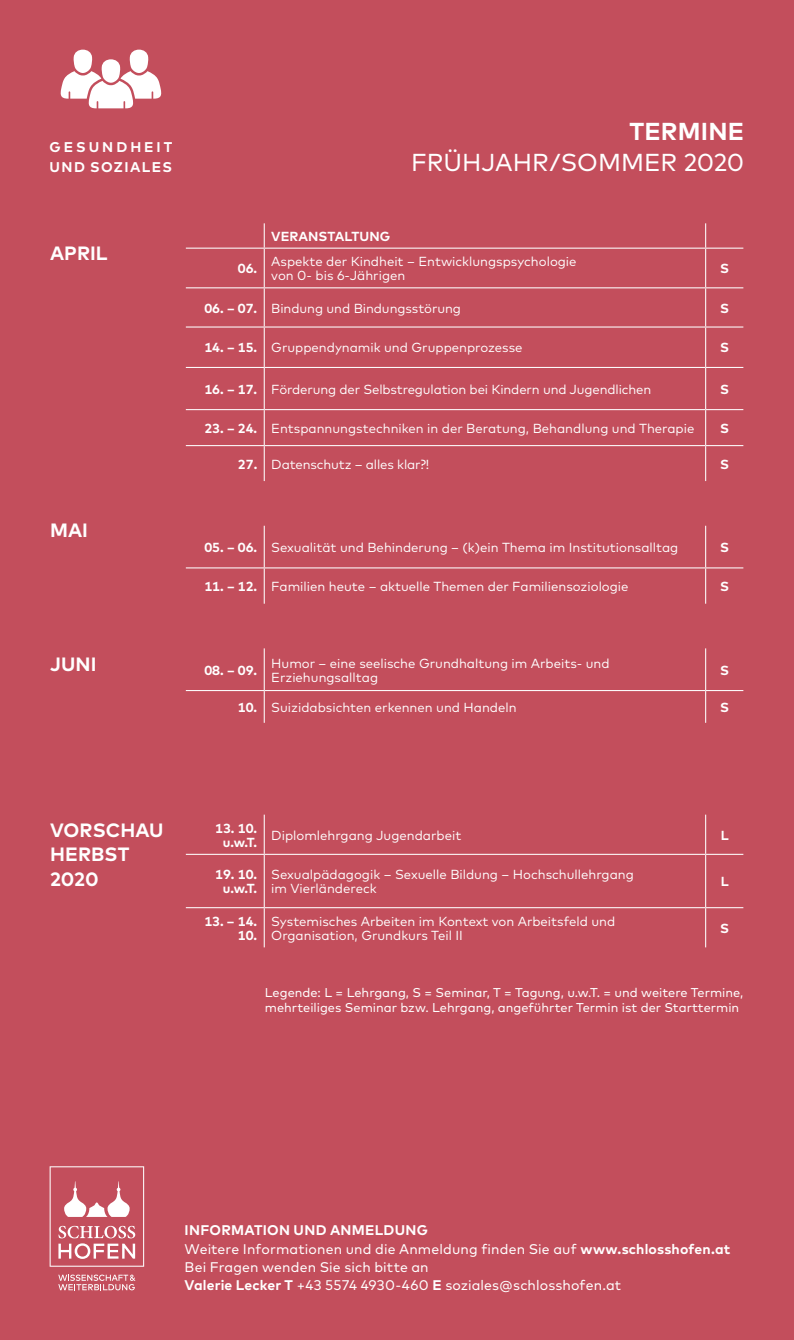
<style>
.page{position:relative;width:794px;height:1340px;background:#fff}
.page>*{position:absolute;margin:0;border:0;box-sizing:border-box;transform-origin:0 0}
.t1{font:24.5px "Mark Pro";color:#fff}
.t2{font:700 24.5px "Mark Pro";letter-spacing:.01em;color:#fff}
.t3{font:700 19.25px/24.5px "Mark Pro";color:#fff}
.t4{font:700 14.17px/19.8px "Mark Pro";letter-spacing:.155em;color:#fff}
.t5{font:14px/18.4px "Mark Pro";letter-spacing:.01em;color:#fff}
.t6{font:13.12px/14px "Mark Pro";color:#fff}
.t7{font:700 13.12px/14px "Mark Pro";color:#fff;text-align:center}
.t8{font:12.78px/15.4px "Mark Pro";color:#fff}
.s1{font-weight:700}
</style>
<div class="page">
<div style="left:0;top:0;width:794px;height:1339px;background:#c34e5c"></div>
<svg style="left:264px;top:223px;width:1px;height:25px"></svg>
<svg style="left:705px;top:223px;width:1px;height:25px"></svg>
<hr style="left:186px;top:248px;width:78px;height:1px;background:#fff">
<hr style="left:264px;top:248px;width:441px;height:1px;background:#fff">
<hr style="left:705px;top:248px;width:38px;height:1px;background:#fff">
<hr style="left:264px;top:249px;width:1px;height:38px;background:#fff">
<hr style="left:705px;top:249px;width:1px;height:38px;background:#fff">
<hr style="left:264px;top:288px;width:1px;height:38px;background:#fff">
<hr style="left:705px;top:288px;width:1px;height:38px;background:#fff">
<hr style="left:186px;top:326px;width:78px;height:1px;background:#fff">
<hr style="left:264px;top:326px;width:441px;height:1px;background:#fff">
<hr style="left:264px;top:327px;width:1px;height:40px;background:#fff">
<hr style="left:705px;top:326px;width:38px;height:1px;background:#fff">
<hr style="left:705px;top:327px;width:1px;height:40px;background:#fff">
<hr style="left:186px;top:367px;width:78px;height:1px;background:#fff">
<hr style="left:264px;top:367px;width:441px;height:1px;background:#fff">
<hr style="left:264px;top:368px;width:1px;height:41px;background:#fff">
<hr style="left:705px;top:367px;width:38px;height:1px;background:#fff">
<hr style="left:705px;top:368px;width:1px;height:41px;background:#fff">
<hr style="left:186px;top:409px;width:78px;height:1px;background:#fff">
<hr style="left:264px;top:409px;width:441px;height:1px;background:#fff">
<hr style="left:264px;top:410px;width:1px;height:35px;background:#fff">
<hr style="left:705px;top:409px;width:38px;height:1px;background:#fff">
<hr style="left:705px;top:410px;width:1px;height:35px;background:#fff">
<hr style="left:186px;top:445px;width:78px;height:1px;background:#fff">
<hr style="left:264px;top:445px;width:441px;height:1px;background:#fff">
<hr style="left:264px;top:446px;width:1px;height:35px;background:#fff">
<hr style="left:705px;top:445px;width:38px;height:1px;background:#fff">
<hr style="left:705px;top:446px;width:1px;height:35px;background:#fff">
<hr style="left:264px;top:525px;width:1px;height:42px;background:#fff">
<hr style="left:705px;top:525px;width:1px;height:42px;background:#fff">
<hr style="left:186px;top:567px;width:78px;height:1px;background:#fff">
<hr style="left:264px;top:567px;width:441px;height:1px;background:#fff">
<hr style="left:264px;top:568px;width:1px;height:35px;background:#fff">
<hr style="left:705px;top:567px;width:38px;height:1px;background:#fff">
<hr style="left:705px;top:568px;width:1px;height:35px;background:#fff">
<hr style="left:264px;top:648px;width:1px;height:42px;background:#fff">
<hr style="left:705px;top:648px;width:1px;height:42px;background:#fff">
<hr style="left:186px;top:690px;width:78px;height:1px;background:#fff">
<hr style="left:264px;top:690px;width:441px;height:1px;background:#fff">
<hr style="left:264px;top:691px;width:1px;height:31px;background:#fff">
<hr style="left:705px;top:690px;width:38px;height:1px;background:#fff">
<hr style="left:705px;top:691px;width:1px;height:31px;background:#fff">
<hr style="left:264px;top:814px;width:1px;height:39px;background:#fff">
<hr style="left:705px;top:814px;width:1px;height:39px;background:#fff">
<hr style="left:186px;top:853px;width:78px;height:1px;background:#fff">
<hr style="left:264px;top:853px;width:441px;height:1px;background:#fff">
<hr style="left:264px;top:854px;width:1px;height:53px;background:#fff">
<hr style="left:705px;top:853px;width:38px;height:1px;background:#fff">
<hr style="left:705px;top:854px;width:1px;height:53px;background:#fff">
<hr style="left:186px;top:907px;width:78px;height:1px;background:#fff">
<hr style="left:264px;top:907px;width:441px;height:1px;background:#fff">
<hr style="left:264px;top:908px;width:1px;height:39px;background:#fff">
<hr style="left:705px;top:907px;width:38px;height:1px;background:#fff">
<hr style="left:705px;top:908px;width:1px;height:39px;background:#fff">
<hr style="left:186px;top:287px;width:78px;height:1px;background:#fff">
<hr style="left:264px;top:287px;width:441px;height:1px;background:#fff">
<hr style="left:705px;top:287px;width:38px;height:1px;background:#fff">
<svg style="left:60px;top:50px;width:102px;height:58px"></svg>
<svg style="left:50px;top:1166px;width:94px;height:100px"></svg>
<svg style="left:58px;top:1274px;width:78px;height:16px"></svg>
<p class="t4" style="left:50px;top:136px;width:124px">GESUNDHEIT<br>UND SOZIALES</p>
<h2 class="t3" style="left:50px;top:240px;width:59px">APRIL</h2>
<h2 class="t3" style="left:50px;top:517px;width:39px">MAI</h2>
<h1 class="t2" style="left:629px;top:112px;width:116px">TERMINE</h1>
<h1 class="t1" style="left:411px;top:144px;width:334px">FRÜHJAHR/SOMMER 2020</h1>
<p class="t7" style="left:271px;top:228px;width:121px">VERANSTALTUNG</p>
<p class="t7" style="left:238px;top:261px;width:21px">06.</p>
<p class="t6" style="left:271px;top:254px;width:307px">Aspekte der Kindheit – Entwicklungspsychologie von 0- bis 6-Jährigen</p>
<p class="t7" style="left:720px;top:261px;width:10px">S</p>
<p class="t6" style="left:204px;top:300px;width:258px"><span class="s1">06. – 07.</span> Bindung und Bindungsstörung</p>
<p class="t7" style="left:720px;top:300px;width:10px">S</p>
<p class="t6" style="left:204px;top:340px;width:320px"><span class="s1">14. – 15.</span> Gruppendynamik und Gruppenprozesse</p>
<p class="t7" style="left:720px;top:340px;width:10px">S</p>
<p class="t6" style="left:204px;top:381px;width:448px"><span class="s1">16. – 17.</span> Förderung der Selbstregulation bei Kindern und Jugendlichen</p>
<p class="t7" style="left:720px;top:381px;width:10px">S</p>
<p class="t6" style="left:204px;top:420px;width:491px"><span class="s1">23. – 24.</span> Entspannungstechniken in der Beratung, Behandlung und Therapie</p>
<p class="t7" style="left:720px;top:420px;width:10px">S</p>
<p class="t6" style="left:238px;top:456px;width:193px"><span class="s1">27.</span> Datenschutz – alles klar?!</p>
<p class="t7" style="left:720px;top:456px;width:10px">S</p>
<p class="t6" style="left:204px;top:539px;width:475px"><span class="s1">05. – 06.</span> Sexualität und Behinderung – (k)ein Thema im Institutionsalltag</p>
<p class="t7" style="left:720px;top:539px;width:10px">S</p>
<p class="t6" style="left:204px;top:578px;width:426px"><span class="s1">11. – 12.</span> Familien heute – aktuelle Themen der Familiensoziologie</p>
<p class="t7" style="left:720px;top:578px;width:10px">S</p>
<h2 class="t3" style="left:50px;top:650px;width:48px">JUNI</h2>
<p class="t7" style="left:204px;top:662px;width:54px">08. – 09.</p>
<p class="t6" style="left:271px;top:655px;width:340px">Humor – eine seelische Grundhaltung im Arbeits- und<br>Erziehungsalltag</p>
<p class="t7" style="left:720px;top:662px;width:10px">S</p>
<p class="t6" style="left:238px;top:699px;width:280px"><span class="s1">10.</span> Suizidabsichten erkennen und Handeln</p>
<p class="t7" style="left:720px;top:699px;width:10px">S</p>
<h2 class="t3" style="left:50px;top:816px;width:115px">VORSCHAU<br>HERBST<br>2020</h2>
<p class="t7" style="left:215px;top:820px;width:44px">13. 10. u.w.T.</p>
<p class="t6" style="left:271px;top:827px;width:192px">Diplomlehrgang Jugendarbeit</p>
<p class="t7" style="left:720px;top:827px;width:9px">L</p>
<p class="t7" style="left:215px;top:866px;width:44px">19. 10. u.w.T.</p>
<p class="t6" style="left:271px;top:866px;width:364px">Sexualpädagogik – Sexuelle Bildung – Hochschullehrgang im Vierländereck</p>
<p class="t7" style="left:720px;top:873px;width:9px">L</p>
<p class="t7" style="left:204px;top:913px;width:54px;text-align:right">13. – 14.<br>10.</p>
<p class="t6" style="left:271px;top:913px;width:345px">Systemisches Arbeiten im Kontext von Arbeitsfeld und<br>Organisation, Grundkurs Teil II</p>
<p class="t7" style="left:720px;top:920px;width:10px">S</p>
<p class="t8" style="left:265px;top:983px;width:480px">Legende: L = Lehrgang, S = Seminar, T = Tagung, u.w.T. = und weitere Termine, mehrteiliges Seminar bzw. Lehrgang, angeführter Termin ist der Starttermin</p>
<p class="t5" style="left:185px;top:1219px;width:547px"><span class="s1">INFORMATION UND ANMELDUNG<br></span>Weitere Informationen und die Anmeldung finden Sie auf <span class="s1">www.schlosshofen.at </span>Bei Fragen wenden Sie sich bitte an<br><span class="s1">Valerie Lecker T</span> +43 5574 4930-460 <span class="s1">E</span> soziales@schlosshofen.at</p>
</div>
